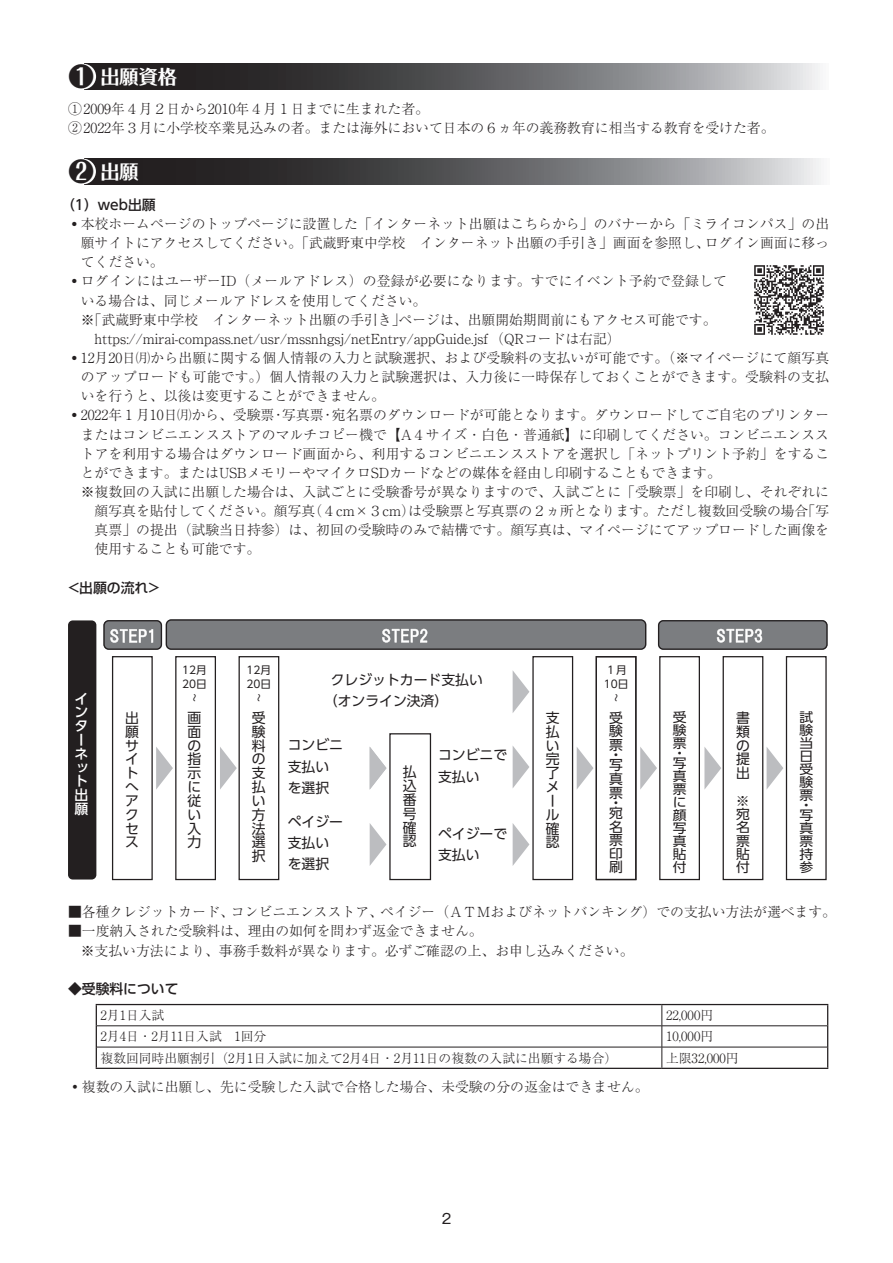
<style>
.page{position:relative;width:893px;height:1263px;background:#fff}
.page>*{position:absolute;margin:0;border:0;box-sizing:border-box;transform-origin:0 0}
.t1{font:700 19.2px "Folk Pro";color:#fff}
.t2{font:300 13.8px/19.2px "Ryumin Pr 5";color:#231f20}
.t3{font:13.8px/13.8px "UD Shin Go Pro";color:#231f20}
.t4{font:500 13.8px "UD Shin Go Pro";color:#231f20}
.t5{font:500 13.8px/13.8px "UD Shin Go Pro";color:#fff}
.t6{font:500 13.8px "Shin Go Pro";color:#231f20}
.t7{font:13.8px "Gothic MB101 Pr 5";color:#231f20}
.t8{font:13.65px/13.6px "UD Shin Go Pro";color:#231f20;text-align:justify}
.t9{font:13.5px/13.5px "UD Shin Go Pro";color:#231f20;text-align:justify}
.t10{font:13.2px/13.2px "UD Shin Go Pro";color:#231f20;text-align:justify;scale:1.04 1}
.t11{font:13.05px/13px "UD Shin Go Pro";color:#231f20;text-align:justify;scale:1.06 1}
.t12{font:300 12.75px "Ryumin Pr 5";color:#231f20}
.t13{font:10.65px/14.9px "UD Shin Go Pro";color:#231f20;text-align:center}
.s1{font-size:25.5px;color:#231f20}
</style>
<div class="page">
<hr style="left:96px;top:1004px;width:566px;height:1px;background:#231f20">
<hr style="left:662px;top:1004px;width:166px;height:1px;background:#231f20">
<svg style="left:96px;top:1005px;width:1px;height:63px"></svg>
<svg style="left:827px;top:1005px;width:1px;height:63px"></svg>
<hr style="left:96px;top:1068px;width:566px;height:1px;background:#231f20">
<hr style="left:662px;top:1068px;width:166px;height:1px;background:#231f20">
<hr style="left:97px;top:1025px;width:565px;height:1px;background:#231f20">
<hr style="left:662px;top:1025px;width:165px;height:1px;background:#231f20">
<svg style="left:662px;top:1005px;width:1px;height:63px"></svg>
<hr style="left:97px;top:1047px;width:565px;height:1px;background:#231f20">
<hr style="left:662px;top:1047px;width:165px;height:1px;background:#231f20">
<svg style="left:577px;top:747px;width:16px;height:42px"></svg>
<svg style="left:704px;top:747px;width:17px;height:43px"></svg>
<svg style="left:640px;top:747px;width:17px;height:43px"></svg>
<svg style="left:767px;top:747px;width:16px;height:42px"></svg>
<svg style="left:513px;top:746px;width:16px;height:42px"></svg>
<svg style="left:513px;top:671px;width:16px;height:42px"></svg>
<svg style="left:156px;top:747px;width:17px;height:43px"></svg>
<svg style="left:220px;top:747px;width:17px;height:42px"></svg>
<div style="left:104px;top:621px;width:57px;height:28px;background:#7b7d80;border-radius:5px"></div>
<div style="left:103px;top:620px;width:59px;height:30px;border:2px solid #7b7d80;border-radius:5px"></div>
<div style="left:68px;top:620px;width:28px;height:259px;background:#231f20;border-radius:5px"></div>
<div style="left:103px;top:620px;width:59px;height:30px;border:1px solid #231f20;border-radius:5px"></div>
<div style="left:166px;top:620px;width:480px;height:29px;background:#7b7d80;border-radius:5px"></div>
<div style="left:166px;top:619px;width:480px;height:31px;border:2px solid #7b7d80;border-radius:5px"></div>
<div style="left:166px;top:619px;width:480px;height:31px;border:1px solid #231f20;border-radius:5px"></div>
<div style="left:659px;top:621px;width:168px;height:28px;background:#7b7d80;border-radius:5px"></div>
<div style="left:658px;top:620px;width:170px;height:30px;border:2px solid #7b7d80;border-radius:5px"></div>
<div style="left:658px;top:620px;width:169px;height:30px;border:1px solid #231f20;border-radius:5px"></div>
<svg style="left:110px;top:629px;width:43px;height:14px"></svg>
<svg style="left:382px;top:629px;width:45px;height:14px"></svg>
<svg style="left:717px;top:629px;width:45px;height:14px"></svg>
<div style="left:112px;top:656px;width:41px;height:224px;border:1px solid #231f20"></div>
<div style="left:175px;top:656px;width:41px;height:224px;border:1px solid #231f20"></div>
<div style="left:239px;top:656px;width:40px;height:224px;border:1px solid #231f20"></div>
<div style="left:532px;top:656px;width:41px;height:224px;border:1px solid #231f20"></div>
<div style="left:659px;top:656px;width:41px;height:224px;border:1px solid #231f20"></div>
<div style="left:723px;top:656px;width:40px;height:224px;border:1px solid #231f20"></div>
<div style="left:786px;top:656px;width:41px;height:224px;border:1px solid #231f20"></div>
<div style="left:389px;top:733px;width:42px;height:147px;border:1px solid #231f20"></div>
<svg style="left:513px;top:824px;width:16px;height:41px"></svg>
<div style="left:596px;top:656px;width:40px;height:224px;border:1px solid #231f20"></div>
<svg style="left:370px;top:747px;width:16px;height:42px"></svg>
<svg style="left:370px;top:823px;width:16px;height:42px"></svg>
<img style="left:754px;top:265px;width:70px;height:70px">
<svg style="left:87px;top:64px;width:733px;height:25px;background:#646365"></svg>
<div style="left:71px;top:64px;width:25px;height:25px;background:#fff;border-radius:50%"></div>
<svg style="left:87px;top:159px;width:734px;height:25px;background:#646365"></svg>
<div style="left:71px;top:159px;width:25px;height:25px;background:#fff;border-radius:50%"></div>
<h1 class="t1" style="left:69px;top:60px;width:110px"><span class="s1">❶</span> 出願資格</h1>
<p class="t2" style="left:68px;top:98px;width:708px">①2009年４月２日から2010年４月１日までに生まれた者。<br>②2022年３月に小学校卒業見込みの者。または海外において日本の６ヵ年の義務教育に相当する教育を受けた者。</p>
<h1 class="t1" style="left:69px;top:155px;width:72px"><span class="s1">❷</span> 出願</h1>
<p class="t4" style="left:61px;top:193px;width:96px">（1）web出願</p>
<p class="t2" style="left:81px;top:213px;width:750px;text-align:justify;text-indent:-9px">• 本校ホームページのトップページに設置した「インターネット出願はこちらから」のバナーから「ミライコンパス」の出願サイトにアクセスしてください。「武蔵野東中学校　インターネット出願の手引き」画面を参照し、ログイン画面に移ってください。</p>
<p class="t2" style="left:71px;top:271px;width:657px">• ログインにはユーザーID（メールアドレス）の登録が必要になります。すでにイベント予約で登録して</p>
<p class="t2" style="left:81px;top:290px;width:347px">いる場合は、同じメールアドレスを使用してください。</p>
<p class="t2" style="left:81px;top:309px;width:637px">※「武蔵野東中学校　インターネット出願の手引き」ページは、出願開始期間前にもアクセス可能です。</p>
<p class="t2" style="left:95px;top:328px;width:528px">https://mirai-compass.net/usr/mssnhgsj/netEntry/appGuide.jsf （QRコードは右記）</p>
<p class="t2" style="left:81px;top:347px;width:750px;text-align:justify;text-indent:-9px">• 12月20日㈪から出願に関する個人情報の入力と試験選択、および受験料の支払いが可能です。（※マイページにて顔写真のアップロードも可能です。）個人情報の入力と試験選択は、入力後に一時保存しておくことができます。受験料の支払いを行うと、以後は変更することができません。</p>
<p class="t2" style="left:71px;top:405px;width:759px">• 2022年１月10日㈪から、受験票・写真票・宛名票のダウンロードが可能となります。ダウンロードしてご自宅のプリンター</p>
<p class="t2" style="left:81px;top:424px;width:750px">またはコンビニエンスストアのマルチコピー機で【A４サイズ・白色・普通紙】に印刷してください。コンビニエンスス</p>
<p class="t2" style="left:81px;top:443px;width:750px">トアを利用する場合はダウンロード画面から、利用するコンビニエンスストアを選択し「ネットプリント予約」をするこ</p>
<p class="t2" style="left:81px;top:462px;width:642px">とができます。またはUSBメモリーやマイクロSDカードなどの媒体を経由し印刷することもできます。</p>
<p class="t2" style="left:81px;top:481px;width:750px">※複数回の入試に出願した場合は、入試ごとに受験番号が異なりますので、入試ごとに「受験票」を印刷し、それぞれに</p>
<p class="t2" style="left:95px;top:500px;width:736px">顔写真を貼付してください。顔写真（４cm×３cm）は受験票と写真票の２ヵ所となります。ただし複数回受験の場合「写</p>
<p class="t2" style="left:95px;top:519px;width:736px">真票」の提出（試験当日持参）は、初回の受験時のみで結構です。顔写真は、マイページにてアップロードした画像を</p>
<p class="t2" style="left:95px;top:539px;width:167px">使用することも可能です。</p>
<p class="t6" style="left:68px;top:576px;width:93px">&lt;出願の流れ&gt;</p>
<p class="t5" style="left:75px;top:691px;width:15px">インターネット出願</p>
<p class="t13" style="left:182px;top:662px;width:26px">12月<br>20日~</p>
<p class="t3" style="left:324px;top:668px;width:160px;line-height:21.3px;text-indent:7px">クレジットカード支払い（オンライン決済）</p>
<p class="t3" style="left:288px;top:734px;width:57px;line-height:21.3px">コンビニ支払いを選択</p>
<p class="t3" style="left:438px;top:744px;width:71px;line-height:21.3px">コンビニで支払い</p>
<p class="t3" style="left:288px;top:810px;width:57px;line-height:21.3px">ペイジー支払いを選択</p>
<p class="t3" style="left:438px;top:822px;width:71px;line-height:21.3px">ペイジーで支払い</p>
<p class="t13" style="left:246px;top:662px;width:26px">12月<br>20日~</p>
<p class="t3" style="left:125px;top:710px;width:15px;text-align:justify">出願サイトへアクセス</p>
<p class="t3" style="left:188px;top:710px;width:15px;text-align:justify">画面の指示に従い入力</p>
<p class="t3" style="left:252px;top:710px;width:15px;text-align:justify">受験料の支払い方法選択</p>
<p class="t3" style="left:403px;top:765px;width:15px;text-align:justify">払込番号確認</p>
<p class="t3" style="left:546px;top:710px;width:15px">支払い完了メール確認</p>
<p class="t13" style="left:604px;top:662px;width:26px">１月<br>10日~</p>
<p class="t9" style="left:609px;top:710px;width:15px">受験票</p>
<p class="t11" style="left:673px;top:710px;width:14px">受験票</p>
<p class="t11" style="left:673px;top:748px;width:14px;line-height:9.8px">・写</p>
<p class="t11" style="left:673px;top:769px;width:14px">真票に顔写真貼付</p>
<p class="t3" style="left:609px;top:747px;width:10px">・</p>
<p class="t8" style="left:609px;top:758px;width:15px">写真票</p>
<p class="t3" style="left:609px;top:795px;width:10px">・</p>
<p class="t9" style="left:609px;top:806px;width:15px">宛名票印刷</p>
<p class="t3" style="left:736px;top:710px;width:15px;text-align:justify">書類の提出</p>
<p class="t11" style="left:799px;top:710px;width:14px">試験当日受験票</p>
<p class="t11" style="left:799px;top:800px;width:14px;line-height:9.8px">・写</p>
<p class="t11" style="left:799px;top:821px;width:14px">真票持参</p>
<p class="t3" style="left:750px;top:794px;width:15px;rotate:90deg">※</p>
<p class="t10" style="left:736px;top:807px;width:14px">宛名票貼付</p>
<p class="t2" style="left:68px;top:901px;width:770px">■各種クレジットカード、コンビニエンスストア、ペイジー（ＡＴＭおよびネットバンキング）での支払い方法が選べます。</p>
<p class="t2" style="left:81px;top:920px;width:554px;text-indent:-13px">■一度納入された受験料は、理由の如何を問わず返金できません。<br>※支払い方法により、事務手数料が異なります。必ずご確認の上、お申し込みください。</p>
<p class="t4" style="left:68px;top:977px;width:112px">◆受験料について</p>
<p class="t12" style="left:101px;top:1005px;width:65px">2月1日入試</p>
<p class="t12" style="left:666px;top:1005px;width:49px">22,000円</p>
<p class="t12" style="left:101px;top:1026px;width:167px">2月4日・2月11日入試　1回分</p>
<p class="t12" style="left:666px;top:1026px;width:49px">10,000円</p>
<p class="t12" style="left:101px;top:1048px;width:518px">複数回同時出願割引（2月1日入試に加えて2月4日・2月11日の複数の入試に出願する場合）</p>
<p class="t12" style="left:666px;top:1048px;width:74px">上限32,000円</p>
<p class="t2" style="left:68px;top:1076px;width:582px">・複数の入試に出願し、先に受験した入試で合格した場合、未受験の分の返金はできません。</p>
<p class="t7" style="left:442px;top:1207px;width:11px">2</p>
</div>
